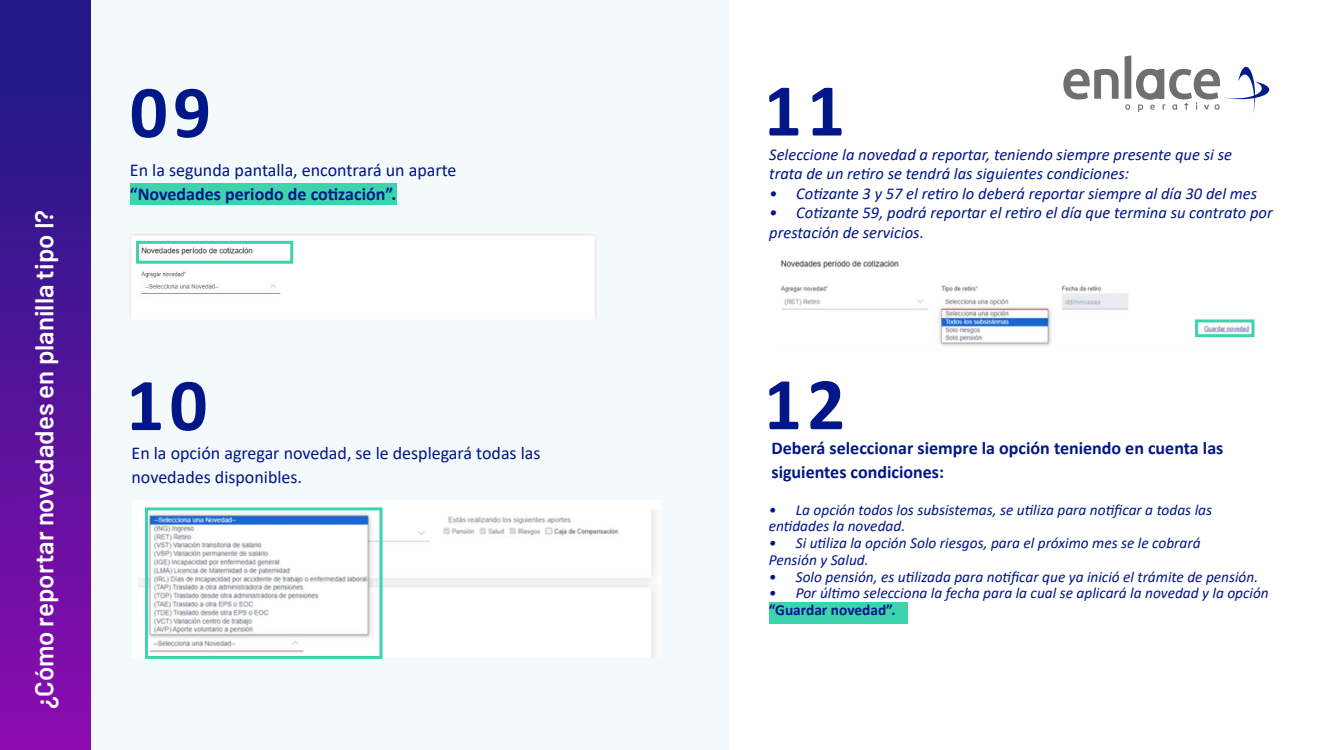
<style>
.page{position:relative;width:1334px;height:750px;background:#fff}
.page>*{position:absolute;margin:0;border:0;box-sizing:border-box;transform-origin:0 0}
.t1{font:700 75px "Calibri";letter-spacing:.07em;color:#001689}
.t2{font:600 25.8px "Barlow";color:#fff}
.t3{font:18px/24px "Calibri";color:#001689}
.t4{font:700 18px/24px "Calibri";color:#001689}
.t5{font:italic 16.5px/19.5px "Calibri";color:#001689}
.t6{font:italic 15.3px/16.8px "Calibri";color:#001689}
.t7{font:700 15.3px "Calibri";color:#001689}
.s1{font-style:normal}
</style>
<div class="page">
<div style="left:89px;top:0;width:640px;height:750px;background:#f4f9fc"></div>
<svg style="left:1063px;top:69px;width:55px;height:30px"></svg>
<svg style="left:1124px;top:55px;width:145px;height:58px"></svg>
<div style="left:0;top:0;width:90px;height:750px;background:linear-gradient(to bottom,#181c83,#8b0baf)"></div>
<div style="left:131px;top:184px;width:265px;height:21px;background:#3cd3ad"></div>
<img style="left:130px;top:233px;width:466px;height:87px">
<div style="left:136px;top:241px;width:157px;height:23px;border:3px solid #3cd3ad"></div>
<img style="left:133px;top:500px;width:528px;height:157px">
<div style="left:145px;top:507px;width:237px;height:152px;border:3px solid #3cd3ad"></div>
<img style="left:780px;top:259px;width:475px;height:87px">
<div style="left:1194px;top:319px;width:60px;height:18px;border:3px solid #3cd3ad"></div>
<div style="left:769px;top:602px;width:138px;height:21px;background:#3cd3ad"></div>
<h2 class="t2" style="left:25px;top:709px;width:501px;rotate:-90deg">¿Cómo reportar novedades en planilla tipo I?</h2>
<h1 class="t1" style="left:130px;top:59px;width:83px">09</h1>
<p class="t3" style="left:130px;top:158px;width:328px">En la segunda pantalla, encontrará un aparte</p>
<p class="t4" style="left:130px;top:182px;width:268px">“Novedades periodo de cotización”.</p>
<h1 class="t1" style="left:126px;top:352px;width:83px">10</h1>
<p class="t3" style="left:131px;top:440px;width:410px">En la opción agregar novedad, se le desplegará todas las novedades disponibles.</p>
<h1 class="t1" style="left:763px;top:58px;width:83px">11</h1>
<p class="t5" style="left:769px;top:144px;width:464px">Seleccione la novedad a reportar, teniendo siempre presente que si se trata de un retiro se tendrá las siguientes condiciones:</p>
<p class="t5" style="left:769px;top:183px;width:489px">• Cotizante 3 y 57 el retiro lo deberá reportar siempre al día 30 del mes</p>
<p class="t5" style="left:769px;top:202px;width:505px">• Cotizante 59, podrá reportar el retiro el día que termina su contrato por prestación de servicios<span class="s1">.</span></p>
<h1 class="t1" style="left:764px;top:351px;width:83px">12</h1>
<p class="t4" style="left:771px;top:436px;width:453px">Deberá seleccionar siempre la opción teniendo en cuenta las siguientes condiciones:</p>
<p class="t6" style="left:768px;top:500px;width:445px">• La opción todos los subsistemas, se utiliza para notificar a todas las entidades la novedad.</p>
<p class="t6" style="left:768px;top:534px;width:433px">• Si utiliza la opción Solo riesgos, para el próximo mes se le cobrará<br>Pensión y Salud.</p>
<p class="t6" style="left:768px;top:567px;width:491px">• Solo pensión, es utilizada para notificar que ya inició el trámite de pensión.</p>
<p class="t6" style="left:768px;top:584px;width:501px">• Por último selecciona la fecha para la cual se aplicará la novedad y la opción</p>
<p class="t7" style="left:768px;top:599px;width:128px">“Guardar novedad”.</p>
</div>
